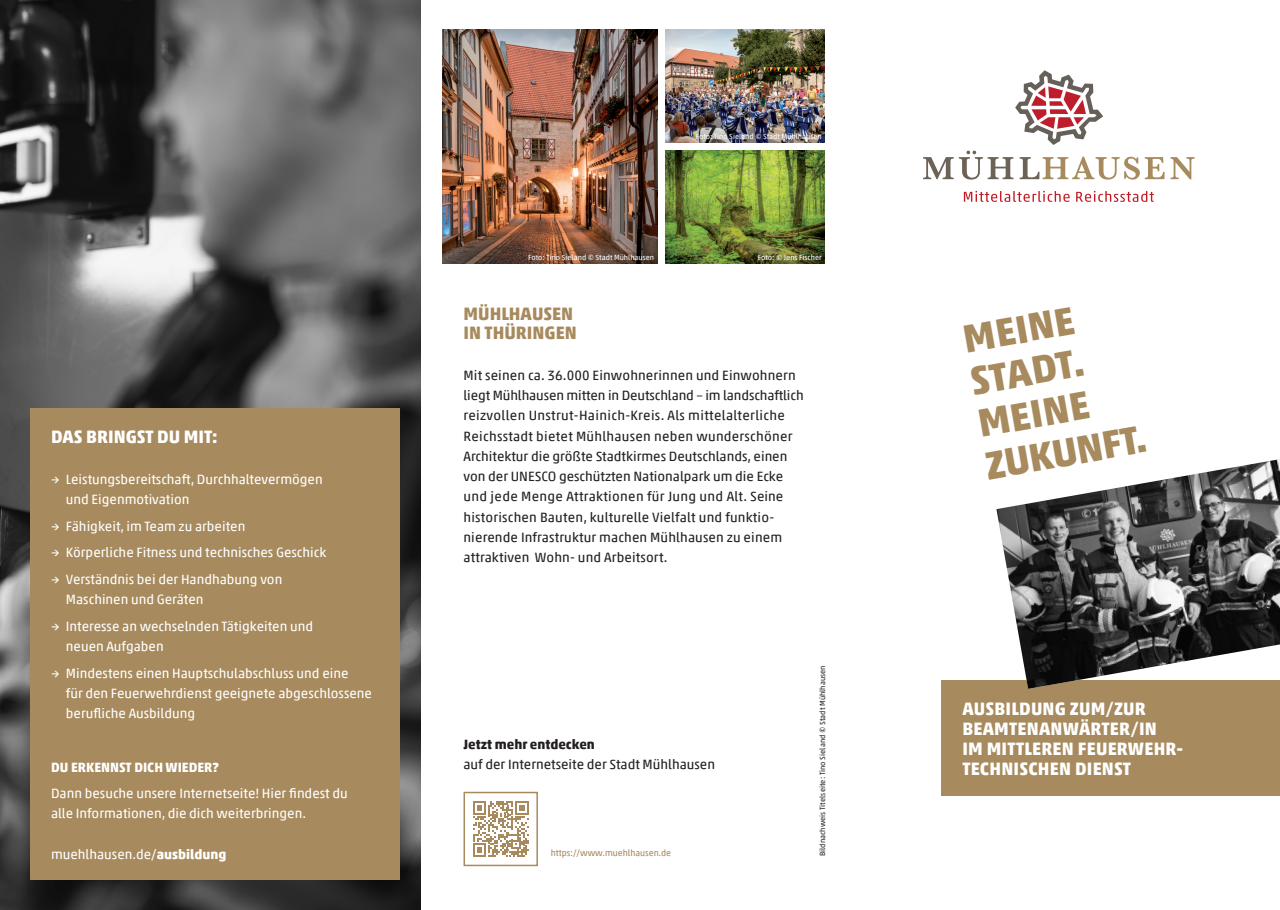
<style>
.page{position:relative;width:1280px;height:910px;background:#fff}
.page>*{position:absolute;margin:0;border:0;box-sizing:border-box;transform-origin:0 0}
.t1{font:700 39.6px/42.9px "Akko Pro";color:#a78a5d}
.t2{font:700 18px/19.8px "Akko Pro";letter-spacing:.01em;color:#fff}
.t3{font:700 18px/19.8px "Akko Pro";color:#a78a5d}
.t4{font:13.5px/20.2px "Akko Pro";letter-spacing:.01em;color:#231f20}
.t5{font:13.5px/20.2px "Akko Pro";color:#fff}
.t6{font:700 13.5px "Akko Pro";color:#fff}
.t7{font:700 13.5px "Akko Pro";color:#231f20}
.t8{font:9px "Akko Pro";letter-spacing:-.005em;color:#a78a5d}
.t9{font:7.5px "Akko Pro";color:#fff}
.t10{font:7.5px "Akko Pro";letter-spacing:.01em;color:#231f20}
.s1{font-weight:700}
</style>
<div class="page">
<img style="left:0;top:0;width:421px;height:910px">
<div style="left:941px;top:680px;width:339px;height:116px;background:#a78a5d"></div>
<svg style="left:964px;top:191px;width:105px;height:11px"></svg>
<svg style="left:1076px;top:191px;width:78px;height:11px"></svg>
<svg style="left:923px;top:151px;width:90px;height:29px"></svg>
<svg style="left:1020px;top:157px;width:144px;height:23px"></svg>
<svg style="left:1170px;top:157px;width:24px;height:22px"></svg>
<svg style="left:1015px;top:70px;width:88px;height:75px"></svg>
<img style="left:996px;top:459px;width:284px;height:230px">
<svg style="left:463px;top:791px;width:75px;height:76px"></svg>
<img style="left:442px;top:30px;width:215px;height:234px">
<img style="left:666px;top:30px;width:159px;height:112px">
<img style="left:666px;top:151px;width:159px;height:113px">
<div style="left:30px;top:409px;width:370px;height:471px;background:#a78a5d"></div>
<h2 class="t2" style="left:51px;top:427px;width:168px">DAS BRINGST DU MIT:</h2>
<p class="t5" style="left:66px;top:469px;width:258px;text-indent:-15px">→ Leistungsbereitschaft, Durchhaltevermögen und Eigenmotivation</p>
<p class="t5" style="left:51px;top:516px;width:196px">→ Fähigkeit, im Team zu arbeiten</p>
<p class="t5" style="left:51px;top:542px;width:277px">→ Körperliche Fitness und technisches Geschick</p>
<p class="t5" style="left:66px;top:569px;width:218px;text-indent:-15px">→ Verständnis bei der Handhabung von<br>Maschinen und Geräten</p>
<p class="t5" style="left:66px;top:616px;width:249px;text-indent:-15px">→ Interesse an wechselnden Tätigkeiten und neuen Aufgaben</p>
<p class="t5" style="left:66px;top:663px;width:308px;text-indent:-15px">→ Mindestens einen Hauptschulabschluss und eine<br>für den Feuerwehrdienst geeignete abgeschlossene berufliche Ausbildung</p>
<p class="t6" style="left:51px;top:759px;width:169px">DU ERKENNST DICH WIEDER?</p>
<p class="t5" style="left:51px;top:783px;width:298px">Dann besuche unsere Internetseite! Hier findest du alle Informationen, die dich weiterbringen.</p>
<p class="t5" style="left:51px;top:844px;width:177px">muehlhausen.de/<span class="s1">ausbildung</span></p>
<p class="t9" style="left:696px;top:131px;width:128px">Foto: Tino Sieland © Stadt Mühlhausen</p>
<p class="t9" style="left:528px;top:253px;width:128px">Foto: Tino Sieland © Stadt Mühlhausen</p>
<p class="t9" style="left:758px;top:253px;width:65px">Foto: © Jens Fischer</p>
<h2 class="t3" style="left:463px;top:303px;width:115px">MÜHLHAUSEN<br>IN THÜRINGEN</h2>
<p class="t4" style="left:463px;top:365px;width:342px">Mit seinen ca. 36.000 Einwohnerinnen und Einwohnern liegt Mühlhausen mitten in Deutschland – im landschaftlich reizvollen Unstrut-Hainich-Kreis. Als mittelalterliche Reichsstadt bietet Mühlhausen neben wunderschöner Architektur die größte Stadtkirmes Deutschlands, einen von der UNESCO geschützten Nationalpark um die Ecke und jede Menge Attraktionen für Jung und Alt. Seine historischen Bauten, kulturelle Vielfalt und funktio&shy;nierende Infrastruktur machen Mühlhausen zu einem attraktiven Wohn- und Arbeitsort.</p>
<p class="t7" style="left:463px;top:736px;width:133px">Jetzt mehr entdecken</p>
<p class="t4" style="left:463px;top:754px;width:253px">auf der Internetseite der Stadt Mühlhausen</p>
<p class="t8" style="left:551px;top:847px;width:122px">https://www.muehlhausen.de</p>
<p class="t10" style="left:818px;top:856px;width:192px;rotate:-90deg">Bildnachweis Titelseite: Tino Sieland © Stadt Mühlhausen</p>
<h1 class="t1" style="left:960px;top:318px;width:164px;rotate:-10deg">MEINE<br>STADT.<br>MEINE<br>ZUKUNFT.</h1>
<h2 class="t2" style="left:962px;top:699px;width:222px">AUSBILDUNG ZUM/ZUR<br>BEAMTENANWÄRTER/IN<br>IM MITTLEREN FEUERWEHR-<br>TECHNISCHEN DIENST</h2>
</div>
